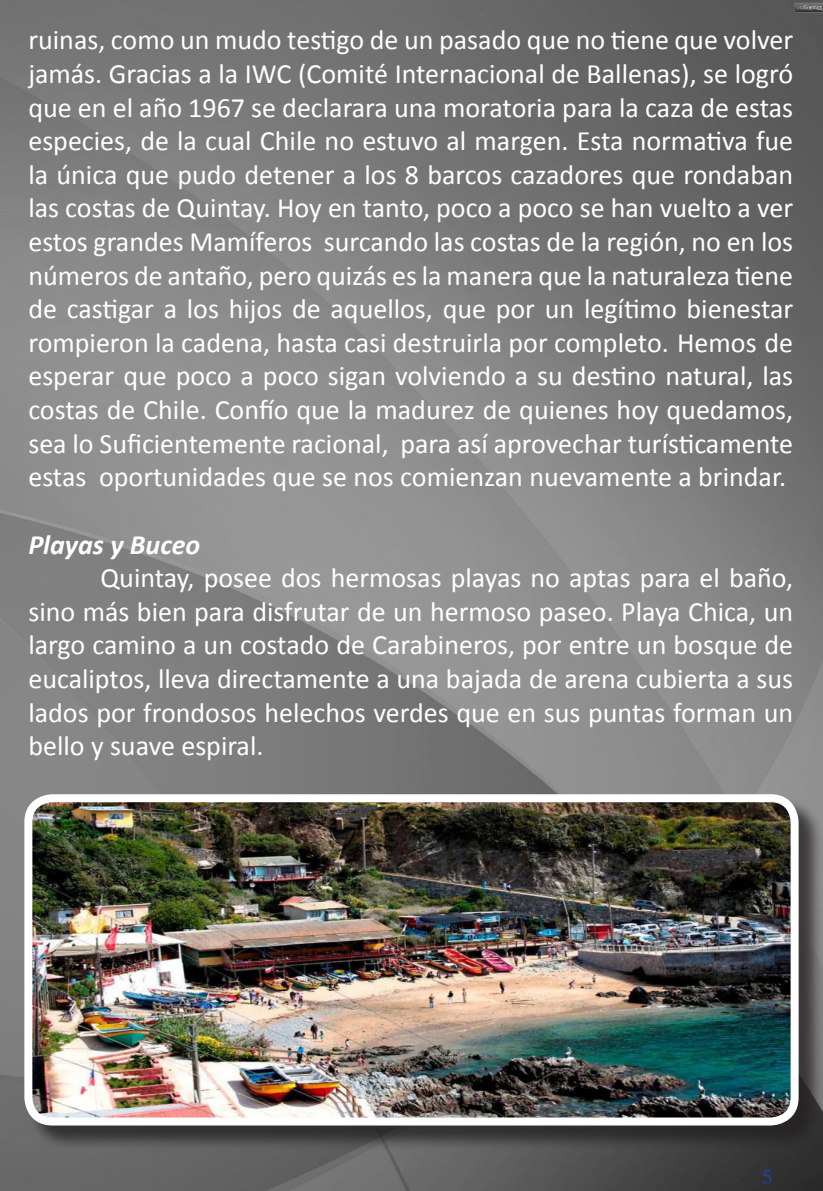
<style>
.page{position:relative;width:823px;height:1191px;background:#fff}
.page>*{position:absolute;margin:0;border:0;box-sizing:border-box;transform-origin:0 0}
.t1{font:28px/33.6px "Calibri";color:#fff;text-align:justify}
.t2{font:italic 700 28px "Calibri";color:#fff}
.t3{font:700 20px "Times New Roman";color:#253f8e}
</style>
<div class="page">
<img style="left:0;top:0;width:822px;height:1191px">
<div style="left:27px;top:797px;width:795px;height:353px;background:#231f20;opacity:.75"></div>
<img style="left:28px;top:798px;width:766px;height:323px">
<div style="left:24px;top:794px;width:774px;height:331px;border:8px solid #fff;border-radius:24px"></div>
<p class="t1" style="left:28px;top:22px;width:766px">ruinas, como un mudo testigo de un pasado que no tiene que volver jamás. Gracias a la IWC (Comité Internacional de Ballenas), se logró que en el año 1967 se declarara una moratoria para la caza de estas especies, de la cual Chile no estuvo al margen. Esta normativa fue la única que pudo detener a los 8 barcos cazadores que rondaban las costas de Quintay. Hoy en tanto, poco a poco se han vuelto a ver estos grandes Mamíferos surcando las costas de la región, no en los números de antaño, pero quizás es la manera que la naturaleza tiene de castigar a los hijos de aquellos, que por un legítimo bienestar rompieron la cadena, hasta casi destruirla por completo. Hemos de esperar que poco a poco sigan volviendo a su destino natural, las costas de Chile. Confío que la madurez de quienes hoy quedamos, sea lo Suficientemente racional, para así aprovechar turísticamente estas oportunidades que se nos comienzan nuevamente a brindar.</p>
<p class="t2" style="left:28px;top:524px;width:173px">Playas y Buceo</p>
<p class="t1" style="left:28px;top:560px;width:766px;text-indent:72px">Quintay, posee dos hermosas playas no aptas para el baño, sino más bien para disfrutar de un hermoso paseo. Playa Chica, un largo camino a un costado de Carabineros, por entre un bosque de eucaliptos, lleva directamente a una bajada de arena cubierta a sus lados por frondosos helechos verdes que en sus puntas forman un bello y suave espiral.</p>
<p class="t3" style="left:761px;top:1162px;width:11px">5</p>
</div>
